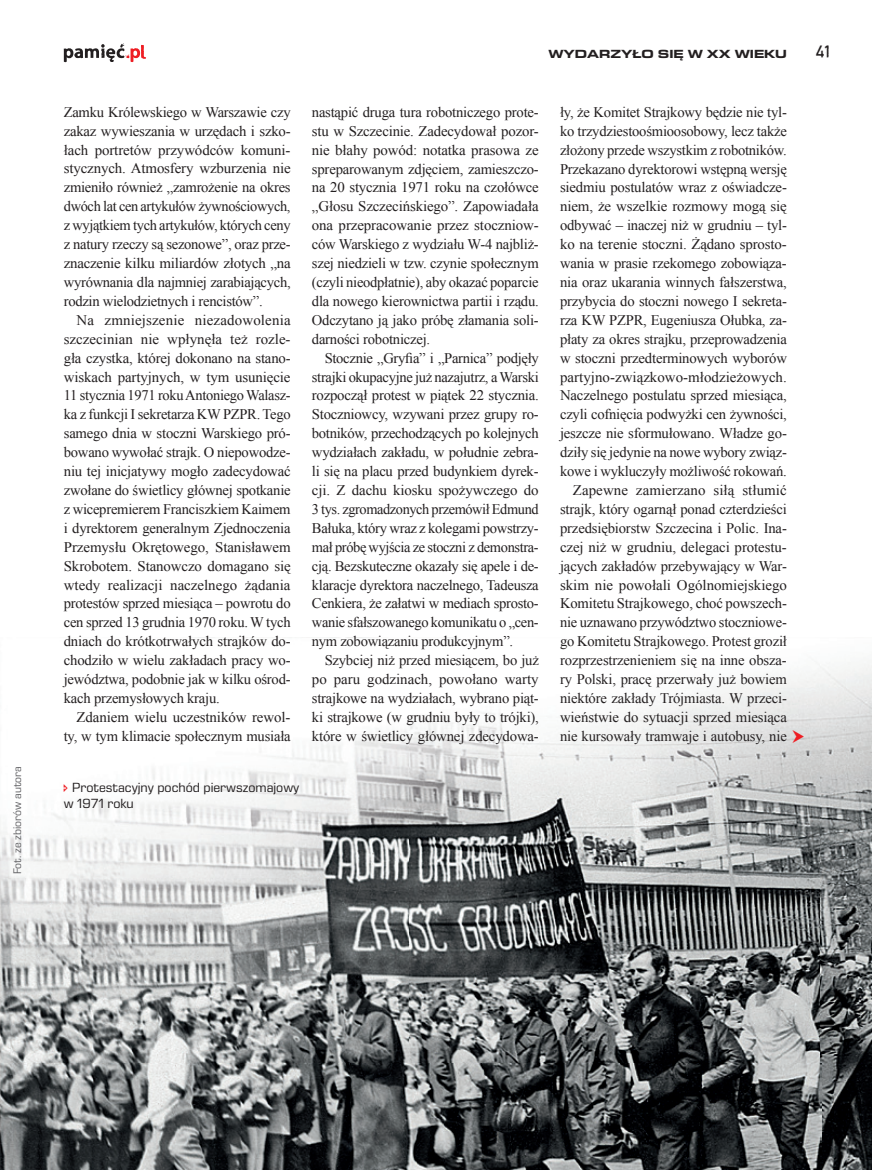
<style>
.page{position:relative;width:872px;height:1170px;background:#fff}
.page>*{position:absolute;margin:0;border:0;box-sizing:border-box;transform-origin:0 0}
.t1{font:14.7px/18.9px "Times New Roman";letter-spacing:-.015em;color:#231f20;text-align:justify}
.t2{font:13.5px/16.2px "Eurostile Next LT Pro";color:#231f20}
.t3{font:700 expanded 12px "Eurostile Next LT Pro";color:#231f20}
.t4{font:12px "Copystruct Normal";color:#231f20}
.t5{font:11.25px "Eurostile Next LT Pro";color:#636366}
</style>
<div class="page">
<img style="left:0;top:637px;width:872px;height:532px">
<svg style="left:64px;top:43px;width:82px;height:19px"></svg>
<svg style="left:792px;top:730px;width:12px;height:13px"></svg>
<svg style="left:64px;top:784px;width:4px;height:8px"></svg>
<p class="t5" style="left:11px;top:874px;width:109px;rotate:-90deg">Fot. ze zbiorów autora</p>
<p class="t3" style="left:548px;top:47px;width:240px">WYDARZYŁO SIĘ W XX WIEKU</p>
<p class="t4" style="left:815px;top:44px;width:15px">41</p>
<p class="t1" style="left:64px;top:102px;width:228px">Zamku Królewskiego w Warszawie czy zakaz wywieszania w urzędach i szko&shy;łach portretów przywódców komuni&shy;stycznych. Atmosfery wzburzenia nie zmieniło również „zamrożenie na okres dwóch lat cen artykułów żywnościowych, z wyjątkiem tych artykułów, których ceny z natury rzeczy są sezonowe”, oraz prze&shy;znaczenie kilku miliardów złotych „na wyrównania dla najmniej zarabiających, rodzin wielodzietnych i rencistów”.</p>
<p class="t1" style="left:64px;top:310px;width:228px;text-indent:13px">Na zmniejszenie niezadowolenia szczecinian nie wpłynęła też rozle&shy;gła czystka, której dokonano na stano&shy;wiskach partyjnych, w tym usunięcie 11 stycznia 1971 roku Antoniego Walasz&shy;ka z funkcji I sekretarza KW PZPR. Tego samego dnia w stoczni Warskiego pró&shy;bowano wywołać strajk. O niepowodze&shy;niu tej inicjatywy mogło zadecydować zwołane do świetlicy głównej spotkanie z wicepremierem Franciszkiem Kaimem i dyrektorem generalnym Zjednoczenia Przemysłu Okrętowego, Stanisławem Skrobotem. Stanowczo domagano się wtedy realizacji naczelnego żądania protestów sprzed miesiąca – powrotu do cen sprzed 13 grudnia 1970 roku. W tych dniach do krótkotrwałych strajków do&shy;chodziło w wielu zakładach pracy wo&shy;jewództwa, podobnie jak w kilku ośrod&shy;kach przemysłowych kraju.</p>
<p class="t1" style="left:64px;top:707px;width:228px;text-align:right">Zdaniem wielu uczestników rewol&shy;ty, w tym klimacie społecznym musiała</p>
<p class="t1" style="left:312px;top:102px;width:228px">nastąpić druga tura robotniczego prote&shy;stu w Szczecinie. Zadecydował pozor&shy;nie błahy powód: notatka prasowa ze spreparowanym zdjęciem, zamieszczo&shy;na 20 stycznia 1971 roku na czołówce „Głosu Szczecińskiego”. Zapowiadała ona przepracowanie przez stoczniow&shy;ców Warskiego z wydziału W-4 najbliż&shy;szej niedzieli w tzw. czynie społecznym (czyli nieodpłatnie), aby okazać poparcie dla nowego kierownictwa partii i rządu.<br>Odczytano ją jako próbę złamania soli&shy;darności robotniczej.</p>
<p class="t1" style="left:312px;top:348px;width:228px;text-indent:13px">Stocznie „Gryfia” i „Parnica” podjęły strajki okupacyjne już nazajutrz, a Warski rozpoczął protest w piątek 22 stycznia.<br>Stoczniowcy, wzywani przez grupy ro&shy;botników, przechodzących po kolejnych wydziałach zakładu, w południe zebra&shy;li się na placu przed budynkiem dyrek&shy;cji. Z dachu kiosku spożywczego do 3 tys. zgromadzonych przemówił Edmund Bałuka, który wraz z kolegami powstrzy&shy;mał próbę wyjścia ze stoczni z demonstra&shy;cją. Bezskuteczne okazały się apele i de&shy;klaracje dyrektora naczelnego, Tadeusza Cenkiera, że załatwi w mediach sprosto&shy;wanie sfałszowanego komunikatu o „cen&shy;nym zobowiązaniu produkcyjnym”.</p>
<p class="t1" style="left:312px;top:650px;width:228px;text-indent:13px">Szybciej niż przed miesiącem, bo już po paru godzinach, powołano warty strajkowe na wydziałach, wybrano piąt&shy;ki strajkowe (w grudniu były to trójki), które w świetlicy głównej zdecydowa-</p>
<p class="t2" style="left:64px;top:779px;width:237px;text-indent:9px">Protestacyjny pochód pierwszomajowy w 1971 roku</p>
<p class="t1" style="left:560px;top:102px;width:228px;text-align:right">ły, że Komitet Strajkowy będzie nie tyl&shy;ko trzydziestoośmioosobowy, lecz także złożony przede wszystkim z robotników.<br>Przekazano dyrektorowi wstępną wersję siedmiu postulatów wraz z oświadcze&shy;niem, że wszelkie rozmowy mogą się odbywać – inaczej niż w grudniu – tyl&shy;ko na terenie stoczni. Żądano sprosto&shy;wania w prasie rzekomego zobowiąza&shy;nia oraz ukarania winnych fałszerstwa, przybycia do stoczni nowego I sekreta&shy;rza KW PZPR, Eugeniusza Ołubka, za&shy;płaty za okres strajku, przeprowadzenia w stoczni przedterminowych wyborów partyjno-związkowo-młodzieżowych.<br>Naczelnego postulatu sprzed miesiąca, czyli cofnięcia podwyżki cen żywności, jeszcze nie sformułowano. Władze go&shy;dziły się jedynie na nowe wybory związ&shy;kowe i wykluczyły możliwość rokowań.<br>Zapewne zamierzano siłą stłumić strajk, który ogarnął ponad czterdzieści przedsiębiorstw Szczecina i Polic. Ina&shy;czej niż w grudniu, delegaci protestu&shy;jących zakładów przebywający w War&shy;skim nie powołali Ogólnomiejskiego Komitetu Strajkowego, choć powszech&shy;nie uznawano przywództwo stoczniowe&shy;go Komitetu Strajkowego. Protest groził rozprzestrzenieniem się na inne obsza&shy;ry Polski, pracę przerwały już bowiem niektóre zakłady Trójmiasta. W przeci&shy;wieństwie do sytuacji sprzed miesiąca nie kursowały tramwaje i autobusy, nie</p>
</div>
